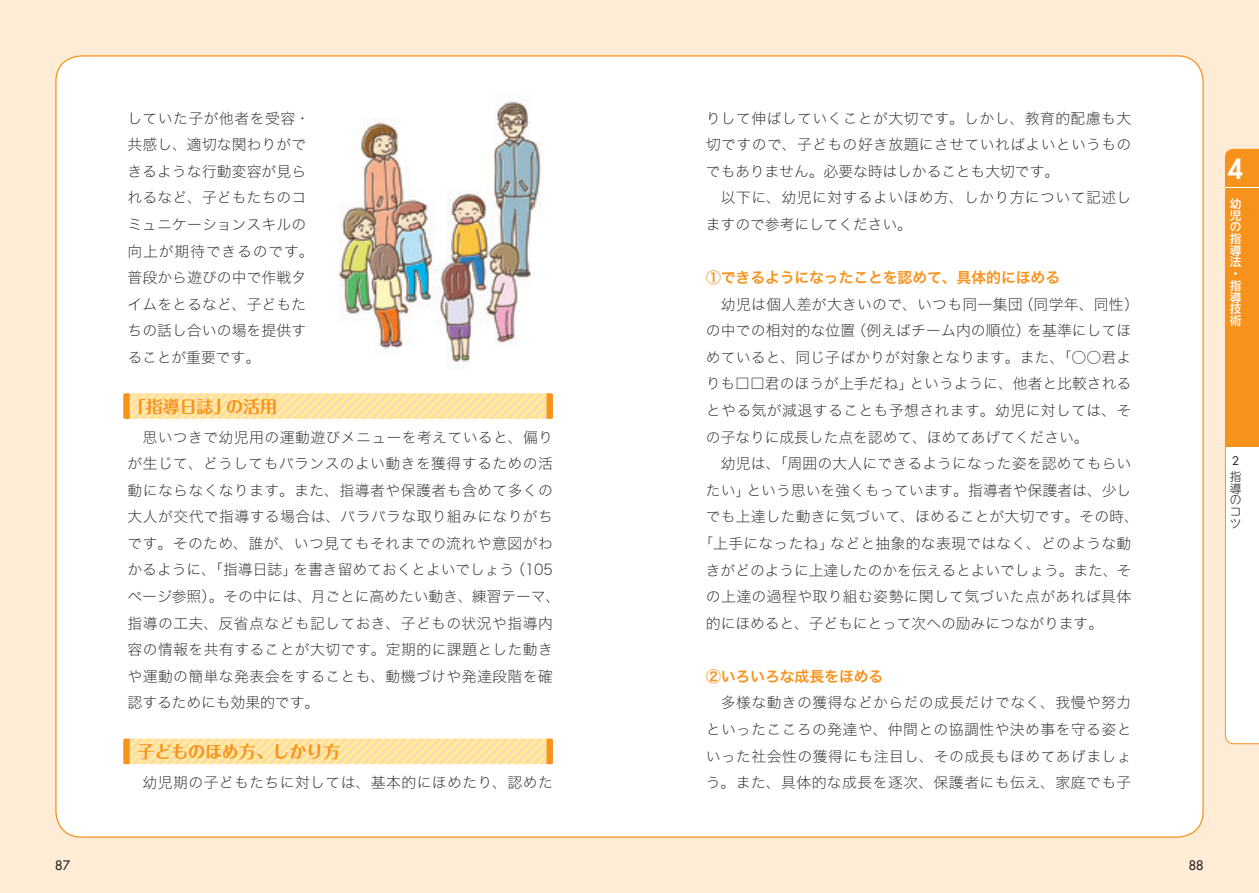
<style>
.page{position:relative;width:1259px;height:893px;background:#feecd7}
.page>*{position:absolute;margin:0;border:0;box-sizing:border-box;transform-origin:0 0}
.t1{font:800 26.55px "Futura";color:#fff}
.t2{font:700 16.95px "Maru Fo Pro";letter-spacing:-.01em;color:#f7931d}
.t3{font:14.85px/26.5px "Hira Kaku Std N W1";letter-spacing:.015em;color:#231f20}
.t4{font:14.85px "Hira Kaku Std N W1";letter-spacing:-.01em;color:#231f20}
.t5{font:14.85px "Hira Kaku Std N W6";letter-spacing:-.01em;color:#f7931d}
.t6{font:14.85px "Hira Kaku Std N W1";letter-spacing:-.005em;color:#231f20}
.t7{font:12.75px "Futura";color:#231f20}
.t8{font:500 11.7px/11.7px "UD Shin M Go Pr 6 N";color:#fff;text-align:justify}
.t9{font:300 11.7px/11.7px "UD Shin M Go Pr 6 N";color:#231f20;text-align:justify}
.t10{font:11.7px "Futura";color:#231f20}
</style>
<div class="page">
<div style="left:56px;top:56px;width:1147px;height:781px;background:#fff;border-radius:26px"></div>
<svg style="left:123px;top:393px;width:430px;height:26px;background:#fde1a0"></svg>
<svg style="left:123px;top:739px;width:430px;height:25px;background:#fde19e"></svg>
<svg style="left:1225px;top:149px;width:34px;height:595px;background:#fac78a"></svg>
<hr style="left:1225px;top:187px;width:34px;height:1px;background:#fff">
<img style="left:338px;top:101px;width:204px;height:266px">
<p class="t3" style="left:127px;top:104px;width:188px">していた子が他者を受容・共感し、適切な関わりができるような行動変容が見られるなど、子どもたちのコミュニケーションスキルの向上が期待できるのです。普段から遊びの中で作戦タイムをとるなど、子どもたちの話し合いの場を提供することが重要です。</p>
<p class="t2" style="left:129px;top:393px;width:150px">「指導日誌」の活用</p>
<p class="t3" style="left:127px;top:423px;width:434px;text-indent:15px">思いつきで幼児用の運動遊びメニューを考えていると、偏りが生じて、どうしてもバランスのよい動きを獲得するための活動にならなくなります。また、指導者や保護者も含めて多くの大人が交代で指導する場合は、バラバラな取り組みになりがちです。そのため、誰が、いつ見てもそれまでの流れや意図がわかるように、「指導日誌」を書き留めておくとよいでしょう（105ページ参照）。その中には、月ごとに高めたい動き、練習テーマ、指導の工夫、反省点なども記しておき、子どもの状況や指導内容の情報を共有することが大切です。定期的に課題とした動きや運動の簡単な発表会をすることも、動機づけや発達段階を確認するためにも効果的です。</p>
<p class="t2" style="left:137px;top:738px;width:204px">子どものほめ方、しかり方</p>
<p class="t3" style="left:142px;top:769px;width:412px">幼児期の子どもたちに対しては、基本的にほめたり、認めた</p>
<p class="t3" style="left:706px;top:104px;width:427px;text-align:justify">りして伸ばしていくことが大切です。しかし、教育的配慮も大切ですので、子どもの好き放題にさせていればよいというものでもありません。必要な時はしかることも大切です。</p>
<p class="t3" style="left:706px;top:184px;width:427px;text-indent:15px">以下に、幼児に対するよいほめ方、しかり方について記述しますので参考にしてください。</p>
<p class="t5" style="left:706px;top:266px;width:356px">①できるようになったことを認めて、具体的にほめる</p>
<p class="t3" style="left:706px;top:290px;width:434px;text-indent:15px">幼児は個人差が大きいので、いつも同一集団（同学年、同性）の中での相対的な位置（例えばチーム内の順位）を基準にしてほめていると、同じ子ばかりが対象となります。また、「○○君よりも□□君のほうが上手だね」というように、他者と比較されるとやる気が減退することも予想されます。幼児に対しては、その子なりに成長した点を認めて、ほめてあげてください。</p>
<p class="t3" style="left:721px;top:450px;width:412px">幼児は、「周囲の大人にできるようになった姿を認めてもらい</p>
<p class="t6" style="left:706px;top:479px;width:427px">たい」という思いを強くもっています。指導者や保護者は、少し</p>
<p class="t3" style="left:706px;top:503px;width:434px">でも上達した動きに気づいて、ほめることが大切です。その時、</p>
<p class="t3" style="left:698px;top:530px;width:434px">「上手になったね」などと抽象的な表現ではなく、どのような動</p>
<p class="t4" style="left:706px;top:559px;width:427px">きがどのように上達したのかを伝えるとよいでしょう。また、そ</p>
<p class="t3" style="left:706px;top:583px;width:427px">の上達の過程や取り組む姿勢に関して気づいた点があれば具体</p>
<p class="t4" style="left:706px;top:612px;width:399px">的にほめると、子どもにとって次への励みにつながります。</p>
<p class="t5" style="left:706px;top:665px;width:179px">②いろいろな成長をほめる</p>
<p class="t3" style="left:706px;top:689px;width:427px;text-align:justify;text-indent:15px">多様な動きの獲得などからだの成長だけでなく、我慢や努力といったこころの発達や、仲間との協調性や決め事を守る姿といった社会性の獲得にも注目し、その成長もほめてあげましょう。また、具体的な成長を逐次、保護者にも伝え、家庭でも子</p>
<h1 class="t1" style="left:1228px;top:152px;width:17px">4</h1>
<p class="t8" style="left:1229px;top:197px;width:13px">幼児の指導法・指導技術</p>
<p class="t10" style="left:1232px;top:453px;width:9px">2</p>
<p class="t9" style="left:1229px;top:470px;width:13px">指導のコツ</p>
<p class="t7" style="left:55px;top:857px;width:16px">87</p>
<p class="t7" style="left:1189px;top:857px;width:16px">88</p>
</div>
